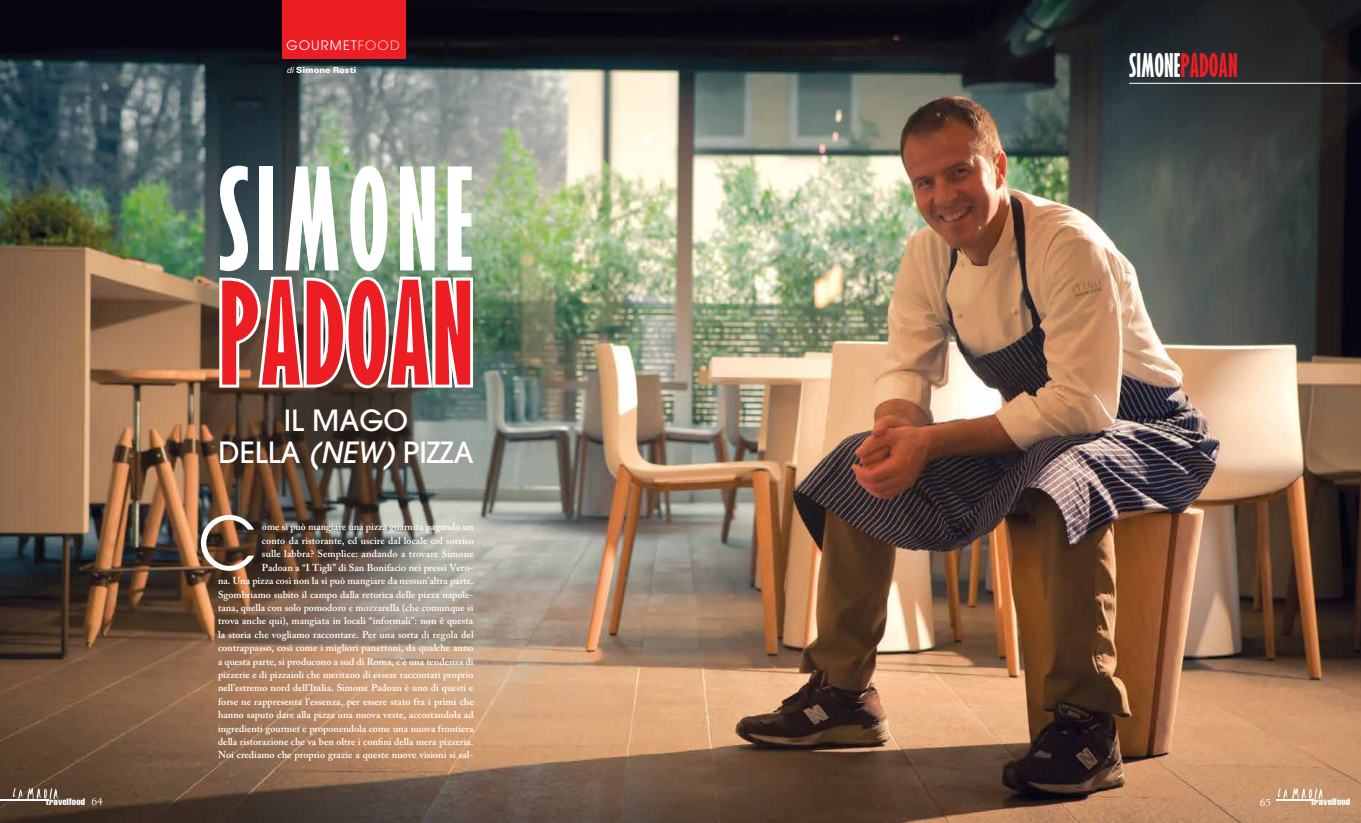
<style>
.page{position:relative;width:1361px;height:823px;background:#fff}
.page>*{position:absolute;margin:0;border:0;box-sizing:border-box;transform-origin:0 0}
.t1{font:700 extra-condensed 130.5px "Gill Sans";color:#fff}
.t2{font:700 extra-condensed 130.5px "Gill Sans";color:#ed1d24}
.t3{font:73px "Avant Garde";color:#fff}
.t4{font:700 extra-condensed 30px "Gill Sans";color:#fff}
.t5{font:500 29px/32px "Avant Garde";color:#fff;text-align:center}
.t6{font:13px "Avant Garde";letter-spacing:.085em;color:#fff}
.t7{font:500 11px "Berkeley";color:#fff}
.t8{font:600 10px/13.4px "Adobe Caslon Pro";color:#fff;text-align:right}
.t9{font:extra-condensed 9.3px "Helvetica";letter-spacing:.01em;color:#fff;scale:1.1 1}
.t10{font:900 8.5px "Univers";color:#fff}
.s1{color:#fbbea7}
.s2{font-weight:400;font-style:italic}
.s3{font-style:italic}
.s4{color:#ed1d24}
.s5{font-family:"Berkeley";font-weight:500;font-stretch:normal;font-size:11px}
</style>
<div class="page">
<img style="left:0;top:0;width:1361px;height:822px">
<div style="left:282px;top:0;width:124px;height:59px;background:#ed1d24"></div>
<hr style="left:1129px;top:83px;width:232px;height:1px;background:#fff">
<hr style="left:1276px;top:799px;width:38px;height:1px;background:#fff">
<img style="left:1277px;top:788px;width:46px;height:11px">
<hr style="left:0;top:799px;width:49px;height:1px;background:#fff">
<img style="left:13px;top:788px;width:45px;height:11px">
<img style="left:216px;top:272px;width:260px;height:119px">
<h3 class="t6" style="left:286px;top:38px;width:115px">GOURMET<span class="s1">FOOD</span></h3>
<p class="t10" style="left:286px;top:64px;width:71px"><span class="s2">di</span> Simone Rosti</p>
<h1 class="t1" style="left:218px;top:140px;width:43px">SIMONE</h1>
<h1 class="t2" style="left:218px;top:254px;width:43px">PADOAN</h1>
<h3 class="t5" style="left:218px;top:404px;width:257px">IL MAGO<br>DELLA <span class="s3">(NEW)</span> PIZZA</h3>
<h2 class="t3" style="left:198px;top:500px;width:61px">C</h2>
<p class="t8" style="left:218px;top:520px;width:257px">ome si può mangiare una pizza guarnita pagando un<br>conto da ristorante, ed uscire dal locale col sorriso<br>sulle labbra? Semplice: andando a trovare Simone<br>Padoan a “I Tigli” di San Bonifacio nei pressi Vero-<br>na. Una pizza così non la si può mangiare da nessun’altra parte.<br>Sgombriamo subito il campo dalla retorica delle pizza napole&shy;tana, quella con solo pomodoro e mozzarella (che comunque si trova anche qui), mangiata in locali “informali”: non è questa la storia che vogliamo raccontare. Per una sorta di regola del contrappasso, così come i migliori panettoni, da qualche anno a questa parte, si producono a sud di Roma, c’è una tendenza di pizzerie e di pizzaioli che meritano di essere raccontati proprio nell’estremo nord dell’Italia. Simone Padoan è uno di questi e forse ne rappresenta l’essenza, per essere stato fra i primi che hanno saputo dare alla pizza una nuova veste, accostandola ad ingredienti gourmet e proponendola come una nuova frontiera della ristorazione che va ben oltre i confini della mera pizzeria.<br>Noi crediamo che proprio grazie a queste nuove visioni si sal-</p>
<h3 class="t4" style="left:1129px;top:47px;width:110px">SIMONE<span class="s4">PADOAN</span></h3>
<p class="t9" style="left:46px;top:795px;width:53px">travelfood <span class="s5">64</span></p>
<p class="t7" style="left:1259px;top:796px;width:13px">65</p>
<p class="t9" style="left:1311px;top:795px;width:37px">travelfood</p>
</div>
